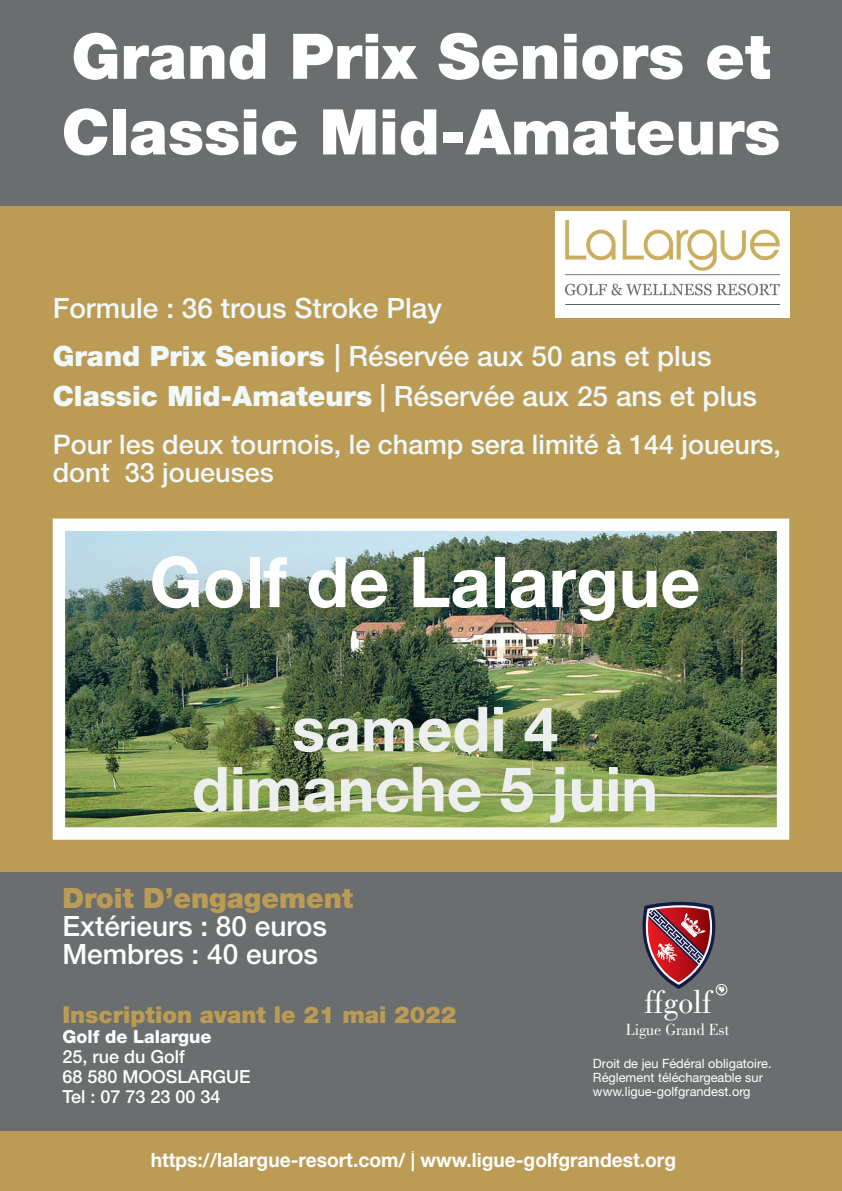
<style>
.page{position:relative;width:842px;height:1191px;background:#fff}
.page>*{position:absolute;margin:0;border:0;box-sizing:border-box;transform-origin:0 0}
.t1{font:700 70px "Helvetica Neue LT Std";color:#fff}
.t2{font:900 63px "Helvetica Neue LT Std";color:#fff}
.t3{font:700 62px "Helvetica Neue LT Std";color:#edefee}
.t4{font:33.3px "Bodoni Std";color:#fff}
.t5{font:500 28px "Helvetica Neue LT Std";color:#f0f9fb}
.t6{font:500 28px "Helvetica Neue LT Std";color:#fff}
.t7{font:900 28px "Helvetica Neue LT Std";color:#bc9c55}
.t8{font:500 27px/28px "Helvetica Neue LT Std";color:#f0f9fb}
.t9{font:900 23.3px "Helvetica Neue LT Std";color:#bc9c55}
.t10{font:700 20px "Helvetica Neue LT Std";color:#fff;scale:.96 1}
.t11{font:500 18px "Helvetica Neue LT Std";color:#fff}
.t12{font:800 18px "Helvetica Neue LT Std";color:#fff}
.t13{font:16.7px "Bodoni Std";color:#fff;scale:.96 1}
.t14{font:12.8px/13.9px "Helvetica Neue LT Std";color:#fff}
.s1{font-weight:900}
</style>
<div class="page">
<div style="left:0;top:871px;width:842px;height:261px;background:#6a6e6f"></div>
<div style="left:0;top:166px;width:842px;height:705px;background:#bc9c55"></div>
<div style="left:0;top:1131px;width:842px;height:60px;background:#bc9c55"></div>
<div style="left:716px;top:984px;width:11px;height:11px;border:1px solid #fff;border-radius:50%"></div>
<svg style="left:642px;top:901px;width:84px;height:93px"></svg>
<div style="left:0;top:0;width:842px;height:206px;background:#6a6e6f"></div>
<img style="left:66px;top:531px;width:710px;height:295px">
<div style="left:53px;top:518px;width:736px;height:321px;border:12px solid #fff"></div>
<div style="left:556px;top:211px;width:234px;height:106px;background:#fff"></div>
<img style="left:566px;top:221px;width:214px;height:75px">
<p class="t2" style="left:71px;top:19px;width:700px">Grand Prix Seniors et</p>
<p class="t2" style="left:62px;top:94px;width:720px">Classic Mid-Amateurs</p>
<p class="t5" style="left:53px;top:292px;width:391px">Formule : 36 trous Stroke Play</p>
<p class="t5" style="left:53px;top:340px;width:660px"><span class="s1">Grand Prix Seniors</span> | Réservée aux 50 ans et plus</p>
<p class="t5" style="left:53px;top:380px;width:706px"><span class="s1">Classic Mid-Amateurs</span> | Réservée aux 25 ans et plus</p>
<p class="t8" style="left:53px;top:430px;width:730px">Pour les deux tournois, le champ sera limité à 144 joueurs, dont 33 joueuses</p>
<p class="t1" style="left:150px;top:539px;width:552px">Golf de Lalargue</p>
<p class="t3" style="left:292px;top:691px;width:268px">samedi 4</p>
<p class="t3" style="left:192px;top:751px;width:468px">dimanche 5 juin</p>
<p class="t7" style="left:62px;top:881px;width:292px">Droit D’engagement</p>
<p class="t6" style="left:62px;top:909px;width:266px">Extérieurs : 80 euros</p>
<p class="t6" style="left:62px;top:937px;width:257px">Membres : 40 euros</p>
<p class="t9" style="left:62px;top:1001px;width:395px">Inscription avant le 21 mai 2022</p>
<p class="t12" style="left:62px;top:1026px;width:151px">Golf de Lalargue</p>
<p class="t11" style="left:62px;top:1046px;width:124px">25, rue du Golf</p>
<p class="t11" style="left:62px;top:1066px;width:190px">68 580 MOOSLARGUE</p>
<p class="t11" style="left:62px;top:1086px;width:160px">Tel : 07 73 23 00 34</p>
<p class="t4" style="left:645px;top:983px;width:68px">ffgolf</p>
<p class="t13" style="left:626px;top:1020px;width:109px">Ligue Grand Est</p>
<p class="t14" style="left:593px;top:1056px;width:180px">Droit de jeu Fédéral obligatoire.<br>Réglement téléchargeable sur www.ligue-golfgrandest.org</p>
<p class="t10" style="left:151px;top:1147px;width:549px">https://lalargue-resort.com/ | www.ligue-golfgrandest.org</p>
</div>
